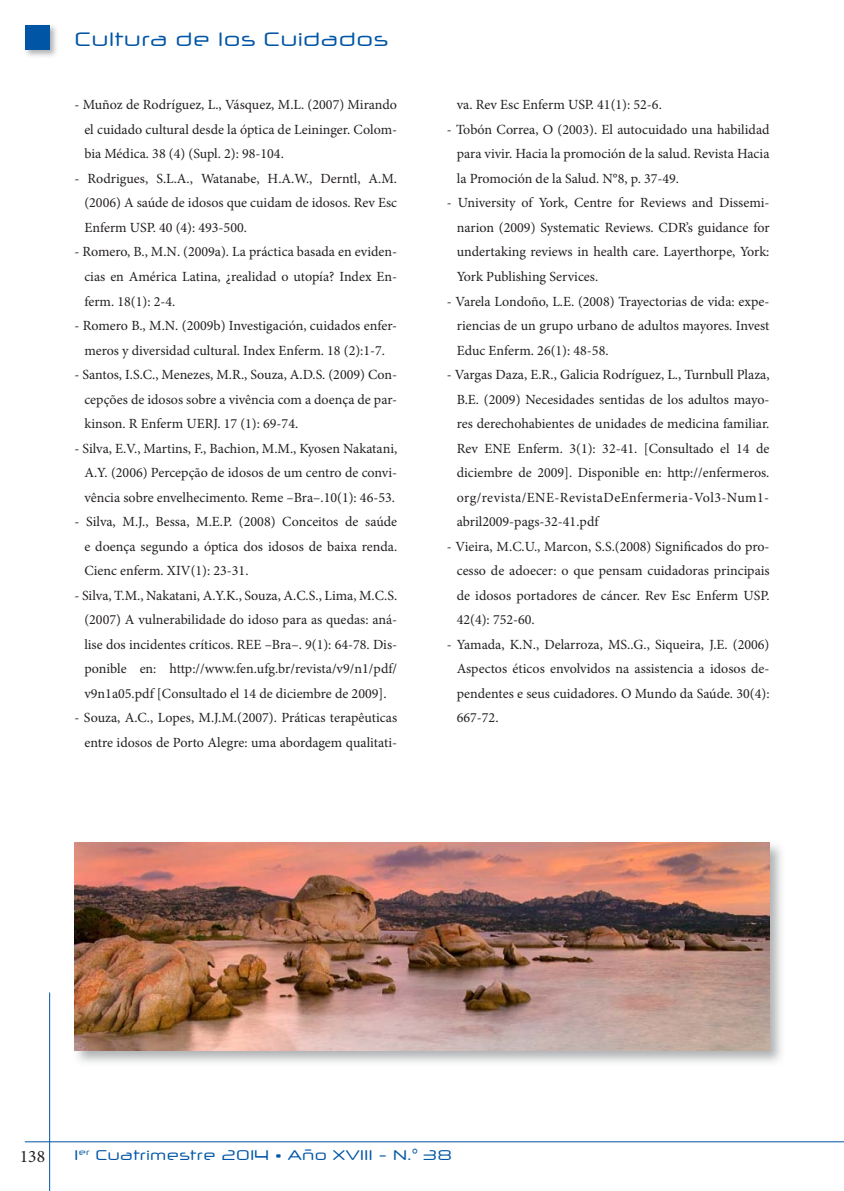
<style>
.page{position:relative;width:844px;height:1191px;background:#fff}
.page>*{position:absolute;margin:0;border:0;box-sizing:border-box;transform-origin:0 0}
.t1{font:19.25px "Neuropol X Free";color:#0155a5}
.t2{font:17.5px "Minion Pro";color:#231f20}
.t3{font:14px/24.5px "Minion Pro";color:#231f20;text-align:justify}
.t4{font:14px "Neuropol X Free";color:#0155a5}
</style>
<div class="page">
<hr style="left:49px;top:992px;width:1px;height:199px;background:#0155a5">
<hr style="left:25px;top:1141px;width:818px;height:1px;background:#0155a5">
<img style="left:25px;top:25px;width:32px;height:32px">
<div style="left:25px;top:25px;width:25px;height:25px;background:#0155a5"></div>
<img style="left:74px;top:842px;width:708px;height:221px">
<img style="left:74px;top:842px;width:695px;height:208px">
<h1 class="t1" style="left:74px;top:27px;width:315px">Cultura de los Cuidados</h1>
<p class="t3" style="left:84px;top:93px;width:314px;text-indent:-10px">- Muñoz de Rodríguez, L., Vásquez, M.L. (2007) Mirando el cuidado cultural desde la óptica de Leininger. Colom&shy;bia Médica. 38 (4) (Supl. 2): 98-104.</p>
<p class="t3" style="left:84px;top:166px;width:314px;text-indent:-10px">- Rodrigues, S.L.A., Watanabe, H.A.W., Derntl, A.M. (2006) A saúde de idosos que cuidam de idosos. Rev Esc Enferm USP. 40 (4): 493-500.</p>
<p class="t3" style="left:84px;top:240px;width:314px;text-indent:-10px">- Romero, B., M.N. (2009a). La práctica basada en eviden&shy;cias en América Latina, ¿realidad o utopía? Index En&shy;ferm. 18(1): 2-4.</p>
<p class="t3" style="left:74px;top:313px;width:324px;text-align:center">- Romero B., M.N. (2009b) Investigación, cuidados enfer&shy;meros y diversidad cultural. Index Enferm. 18 (2):1-7.</p>
<p class="t3" style="left:84px;top:362px;width:314px;text-indent:-10px">- Santos, I.S.C., Menezes, M.R., Souza, A.D.S. (2009) Con&shy;cepções de idosos sobre a vivência com a doença de par&shy;kinson. R Enferm UERJ. 17 (1): 69-74.</p>
<p class="t3" style="left:84px;top:436px;width:314px;text-indent:-10px">- Silva, E.V., Martins, F., Bachion, M.M., Kyosen Nakatani, A.Y. (2006) Percepção de idosos de um centro de convi&shy;vência sobre envelhecimento. Reme –Bra–.10(1): 46-53.</p>
<p class="t3" style="left:84px;top:509px;width:314px;text-indent:-10px">- Silva, M.J., Bessa, M.E.P. (2008) Conceitos de saúde e doença segundo a óptica dos idosos de baixa renda.<br>Cienc enferm. XIV(1): 23-31.</p>
<p class="t3" style="left:84px;top:583px;width:314px;text-indent:-10px">- Silva, T.M., Nakatani, A.Y.K., Souza, A.C.S., Lima, M.C.S. (2007) A vulnerabilidade do idoso para as quedas: aná&shy;lise dos incidentes críticos. REE –Bra–. 9(1): 64-78. Dis&shy;ponible en: http://www.fen.ufg.br/revista/v9/n1/pdf/ v9n1a05.pdf [Consultado el 14 de diciembre de 2009].</p>
<p class="t3" style="left:74px;top:705px;width:324px;text-align:right">- Souza, A.C., Lopes, M.J.M.(2007). Práticas terapêuticas entre idosos de Porto Alegre: uma abordagem qualitati-</p>
<p class="t3" style="left:456px;top:93px;width:206px">va. Rev Esc Enferm USP. 41(1): 52-6.</p>
<p class="t3" style="left:456px;top:117px;width:314px;text-indent:-10px">- Tobón Correa, O (2003). El autocuidado una habilidad para vivir. Hacia la promoción de la salud. Revista Hacia la Promoción de la Salud. N°8, p. 37-49.</p>
<p class="t3" style="left:456px;top:191px;width:314px;text-indent:-10px">- University of York, Centre for Reviews and Dissemi&shy;narion (2009) Systematic Reviews. CDR’s guidance for undertaking reviews in health care. Layerthorpe, York:<br>York Publishing Services.</p>
<p class="t3" style="left:456px;top:289px;width:314px;text-indent:-10px">- Varela Londoño, L.E. (2008) Trayectorias de vida: expe&shy;riencias de un grupo urbano de adultos mayores. Invest Educ Enferm. 26(1): 48-58.</p>
<p class="t3" style="left:456px;top:362px;width:314px;text-indent:-10px">- Vargas Daza, E.R., Galicia Rodríguez, L., Turnbull Plaza, B.E. (2009) Necesidades sentidas de los adultos mayo&shy;res derechohabientes de unidades de medicina familiar.<br>Rev ENE Enferm. 3(1): 32-41. [Consultado el 14 de diciembre de 2009]. Disponible en: http://enfermeros. org/revista/ENE-RevistaDeEnfermeria-Vol3-Num1- abril2009-pags-32-41.pdf</p>
<p class="t3" style="left:456px;top:534px;width:314px;text-indent:-10px">- Vieira, M.C.U., Marcon, S.S.(2008) Significados do pro&shy;cesso de adoecer: o que pensam cuidadoras principais de idosos portadores de cáncer. Rev Esc Enferm USP.<br>42(4): 752-60.</p>
<p class="t3" style="left:456px;top:632px;width:314px;text-indent:-10px">- Yamada, K.N., Delarroza, MS..G., Siqueira, J.E. (2006)<br>Aspectos éticos envolvidos na assistencia a idosos de&shy;pendentes e seus cuidadores. O Mundo da Saúde. 30(4):<br>667-72.</p>
<p class="t2" style="left:20px;top:1144px;width:27px">138</p>
<p class="t4" style="left:74px;top:1146px;width:379px">1<sup>er</sup> Cuatrimestre 2014 • Año XVIII - N.° 38</p>
</div>
